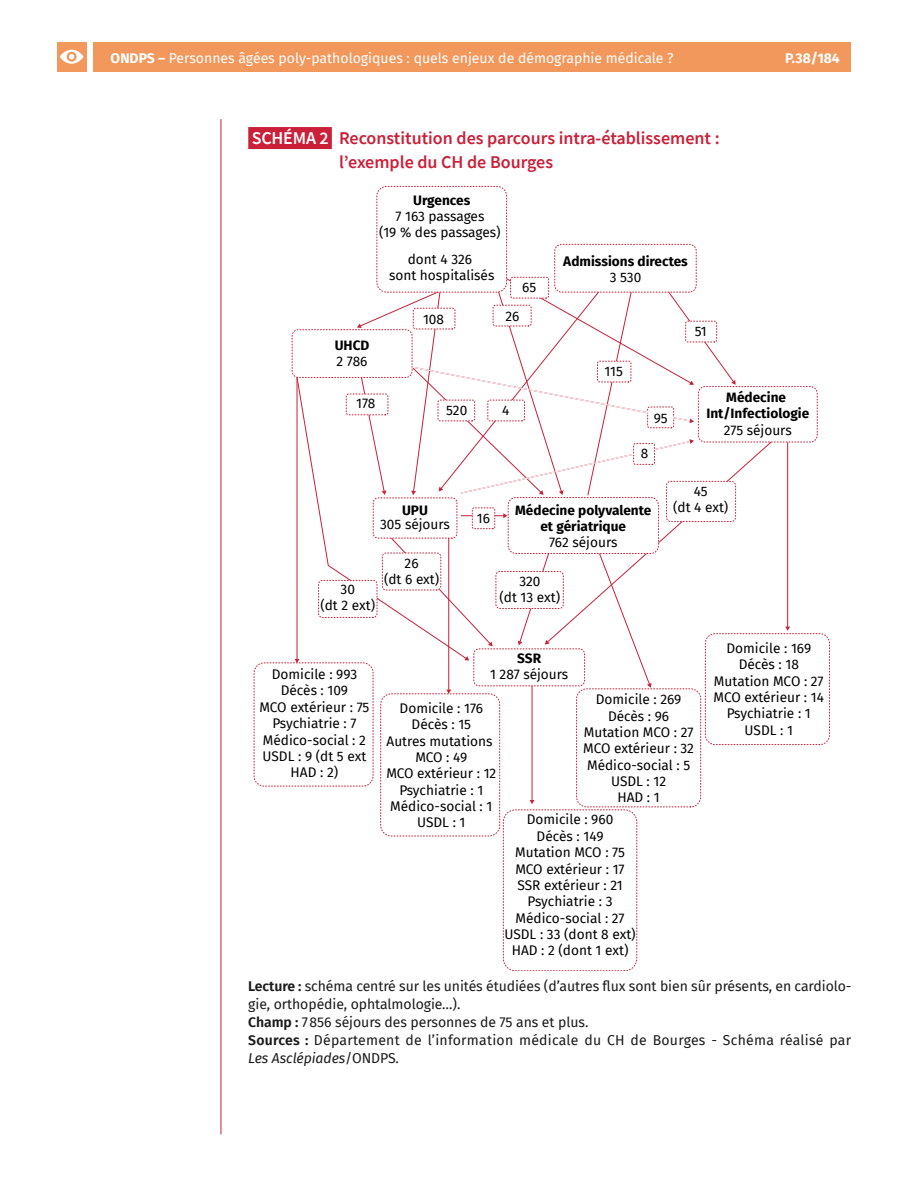
<style>
.page{position:relative;width:908px;height:1191px;background:#fff}
.page>*{position:absolute;margin:0;border:0;box-sizing:border-box;transform-origin:0 0}
.t1{font:600 18px/24px "Source Sans Pro";color:#ca2038}
.t2{font:14px/18px "Fira Sans";letter-spacing:-.005em;color:#1b1b1a}
.t3{font:14px "Fira Sans";color:#fff}
.t4{font:700 14px "Fira Sans";color:#fff}
.t5{font:13.6px/16.4px "Fira Sans";color:#000;text-align:center}
.t6{font:700 13.6px/16.4px "Fira Sans";color:#000;text-align:center}
.s1{font-weight:700}
.s2{color:#fff}
.s3{font-weight:600}
.s4{font-style:italic}
</style>
<div class="page">
<hr style="left:220px;top:119px;width:1px;height:1015px;background:#ca2038">
<div style="left:94px;top:42px;width:756px;height:30px;background:#f2985c"></div>
<div style="left:57px;top:42px;width:29px;height:30px;background:#f2985c"></div>
<svg style="left:60px;top:50px;width:23px;height:14px"></svg>
<div style="left:248px;top:127px;width:84px;height:22px;background:#ca2038"></div>
<hr style="left:787px;top:442px;width:1px;height:185px;background:#ca2038">
<svg style="left:549px;top:442px;width:222px;height:200px"></svg>
<hr style="left:448px;top:534px;width:1px;height:156px;background:#ca2038">
<svg style="left:296px;top:378px;width:171px;height:281px"></svg>
<hr style="left:460px;top:515px;width:44px;height:1px;background:#ca2038">
<hr style="left:531px;top:686px;width:1px;height:114px;background:#ca2038">
<div style="left:318px;top:580px;width:59px;height:37px;background:#fff;border-radius:4px"></div>
<div style="left:318px;top:580px;width:59px;height:38px;border:1px dashed #ca2038;border-radius:4px"></div>
<div style="left:346px;top:394px;width:42px;height:21px;background:#fff;border-radius:2px"></div>
<div style="left:345px;top:393px;width:43px;height:22px;border:1px dashed #ca2038;border-radius:2px"></div>
<div style="left:472px;top:508px;width:22px;height:20px;background:#fff;border-radius:2px"></div>
<div style="left:471px;top:507px;width:24px;height:22px;border:1px dashed #ca2038;border-radius:2px"></div>
<div style="left:382px;top:553px;width:58px;height:37px;background:#fff;border-radius:4px"></div>
<div style="left:381px;top:552px;width:60px;height:38px;border:1px dashed #ca2038;border-radius:4px"></div>
<div style="left:495px;top:571px;width:68px;height:37px;background:#fff;border-radius:4px"></div>
<div style="left:495px;top:571px;width:68px;height:38px;border:1px dashed #ca2038;border-radius:4px"></div>
<div style="left:502px;top:809px;width:135px;height:161px;border:1px dashed #ca2038;border-radius:12px"></div>
<div style="left:473px;top:648px;width:111px;height:38px;border:1px dashed #ca2038;border-radius:5px"></div>
<div style="left:705px;top:633px;width:124px;height:111px;background:#fff;border-radius:10px"></div>
<div style="left:704px;top:633px;width:125px;height:112px;border:1px dashed #ca2038;border-radius:10px"></div>
<div style="left:576px;top:688px;width:124px;height:119px;border:1px dashed #ca2038;border-radius:10px"></div>
<div style="left:380px;top:693px;width:120px;height:143px;border:1px dashed #ca2038;border-radius:11px"></div>
<div style="left:253px;top:662px;width:120px;height:124px;border:1px dashed #ca2038;border-radius:10px"></div>
<div style="left:666px;top:481px;width:69px;height:40px;background:#fff;border-radius:4px"></div>
<div style="left:665px;top:481px;width:70px;height:41px;border:1px dashed #ca2038;border-radius:4px"></div>
<div style="left:508px;top:497px;width:150px;height:56px;background:#fff;border-radius:8px"></div>
<div style="left:507px;top:497px;width:151px;height:57px;border:1px dashed #ca2038;border-radius:8px"></div>
<div style="left:373px;top:498px;width:83px;height:40px;background:#fff;border-radius:5px"></div>
<div style="left:372px;top:497px;width:85px;height:41px;border:1px dashed #ca2038;border-radius:5px"></div>
<div style="left:291px;top:329px;width:121px;height:49px;border:1px dashed #ca2038;border-radius:6px"></div>
<div style="left:697px;top:386px;width:120px;height:56px;border:1px dashed #ca2038;border-radius:7px"></div>
<div style="left:554px;top:244px;width:142px;height:48px;border:1px dashed #ca2038;border-radius:7px"></div>
<div style="left:376px;top:186px;width:131px;height:106px;border:1px dashed #ca2038;border-radius:10px"></div>
<svg style="left:294px;top:659px;width:5px;height:4px"></svg>
<svg style="left:785px;top:626px;width:4px;height:5px"></svg>
<svg style="left:598px;top:552px;width:53px;height:135px"></svg>
<svg style="left:517px;top:552px;width:32px;height:93px"></svg>
<svg style="left:446px;top:689px;width:5px;height:5px"></svg>
<svg style="left:388px;top:535px;width:104px;height:111px"></svg>
<svg style="left:464px;top:656px;width:5px;height:4px"></svg>
<svg style="left:503px;top:513px;width:4px;height:5px"></svg>
<svg style="left:529px;top:800px;width:5px;height:4px"></svg>
<svg style="left:356px;top:276px;width:379px;height:220px"></svg>
<hr style="left:377px;top:248px;width:129px;height:1px;background:#fff">
<p class="t3" style="left:111px;top:48px;width:564px"><span class="s1">ONDPS –</span> Personnes âgées poly-pathologiques : quels enjeux de démographie médicale ?</p>
<p class="t4" style="left:784px;top:47px;width:56px">P.38/184</p>
<h1 class="t1" style="left:339px;top:126px;width:382px;text-indent:-87px"><span class="s2">SCHÉMA 2</span> Reconstitution des parcours intra-établissement : l’exemple du CH de Bourges</h1>
<p class="t6" style="left:413px;top:191px;width:59px">Urgences</p>
<p class="t5" style="left:379px;top:208px;width:123px">7 163 passages<br>(19 % des passages)</p>
<p class="t5" style="left:389px;top:251px;width:107px">dont 4 326<br>sont hospitalisés</p>
<p class="t5" style="left:522px;top:279px;width:16px">65</p>
<p class="t6" style="left:334px;top:336px;width:36px">UHCD</p>
<p class="t5" style="left:336px;top:353px;width:32px">2 786</p>
<p class="t5" style="left:356px;top:395px;width:21px">178</p>
<p class="t5" style="left:423px;top:310px;width:23px">108</p>
<p class="t5" style="left:446px;top:401px;width:23px">520</p>
<p class="t5" style="left:505px;top:307px;width:16px">26</p>
<p class="t5" style="left:502px;top:401px;width:9px">4</p>
<p class="t6" style="left:563px;top:252px;width:126px">Admissions directes</p>
<p class="t5" style="left:609px;top:269px;width:33px">3 530</p>
<p class="t5" style="left:604px;top:363px;width:20px">115</p>
<p class="t5" style="left:653px;top:409px;width:15px">95</p>
<p class="t5" style="left:640px;top:445px;width:9px">8</p>
<p class="t5" style="left:694px;top:323px;width:14px">51</p>
<p class="t6" style="left:706px;top:388px;width:104px">Médecine<br>Int/Infectiologie</p>
<p class="t5" style="left:723px;top:421px;width:69px">275 séjours</p>
<p class="t6" style="left:402px;top:501px;width:27px">UPU</p>
<p class="t5" style="left:380px;top:516px;width:71px">305 séjours</p>
<p class="t5" style="left:320px;top:580px;width:56px">30<br>(dt 2 ext)</p>
<p class="t5" style="left:384px;top:554px;width:57px">26<br>(dt 6 ext)</p>
<p class="t5" style="left:477px;top:510px;width:15px">16</p>
<p class="t6" style="left:515px;top:501px;width:137px">Médecine polyvalente et gériatrique</p>
<p class="t5" style="left:549px;top:534px;width:70px">762 séjours</p>
<p class="t5" style="left:499px;top:572px;width:62px">320<br>(dt 13 ext)</p>
<p class="t5" style="left:672px;top:482px;width:57px">45<br>(dt 4 ext)</p>
<p class="t5" style="left:259px;top:666px;width:111px">Domicile : 993<br>Décès : 109<br>MCO extérieur : 75<br>Psychiatrie : 7<br>Médico-social : 2<br>USDL : 9 (dt 5 ext<br>HAD : 2)</p>
<p class="t6" style="left:517px;top:649px;width:25px">SSR</p>
<p class="t5" style="left:490px;top:666px;width:80px">1 287 séjours</p>
<p class="t5" style="left:386px;top:699px;width:111px">Domicile : 176<br>Décès : 15<br>Autres mutations<br>MCO : 49<br>MCO extérieur : 12<br>Psychiatrie : 1<br>Médico-social : 1<br>USDL : 1</p>
<p class="t5" style="left:583px;top:691px;width:112px">Domicile : 269<br>Décès : 96<br>Mutation MCO : 27<br>MCO extérieur : 32<br>Médico-social : 5<br>USDL : 12<br>HAD : 1</p>
<p class="t5" style="left:504px;top:811px;width:133px">Domicile : 960<br>Décès : 149<br>Mutation MCO : 75<br>MCO extérieur : 17<br>SSR extérieur : 21<br>Psychiatrie : 3<br>Médico-social : 27<br>USDL : 33 (dont 8 ext)<br>HAD : 2 (dont 1 ext)</p>
<p class="t5" style="left:713px;top:639px;width:112px">Domicile : 169<br>Décès : 18<br>Mutation MCO : 27<br>MCO extérieur : 14<br>Psychiatrie : 1<br>USDL : 1</p>
<p class="t2" style="left:248px;top:977px;width:604px"><span class="s3">Lecture :</span> schéma centré sur les unités étudiées (d’autres flux sont bien sûr présents, en cardiolo&shy;gie, orthopédie, ophtalmologie…).<br><span class="s3">Champ :</span> 7856 séjours des personnes de 75 ans et plus.<br><span class="s3">Sources :</span> Département de l’information médicale du CH de Bourges - Schéma réalisé par <span class="s4">Les Asclépiades</span>/ONDPS.</p>
</div>
